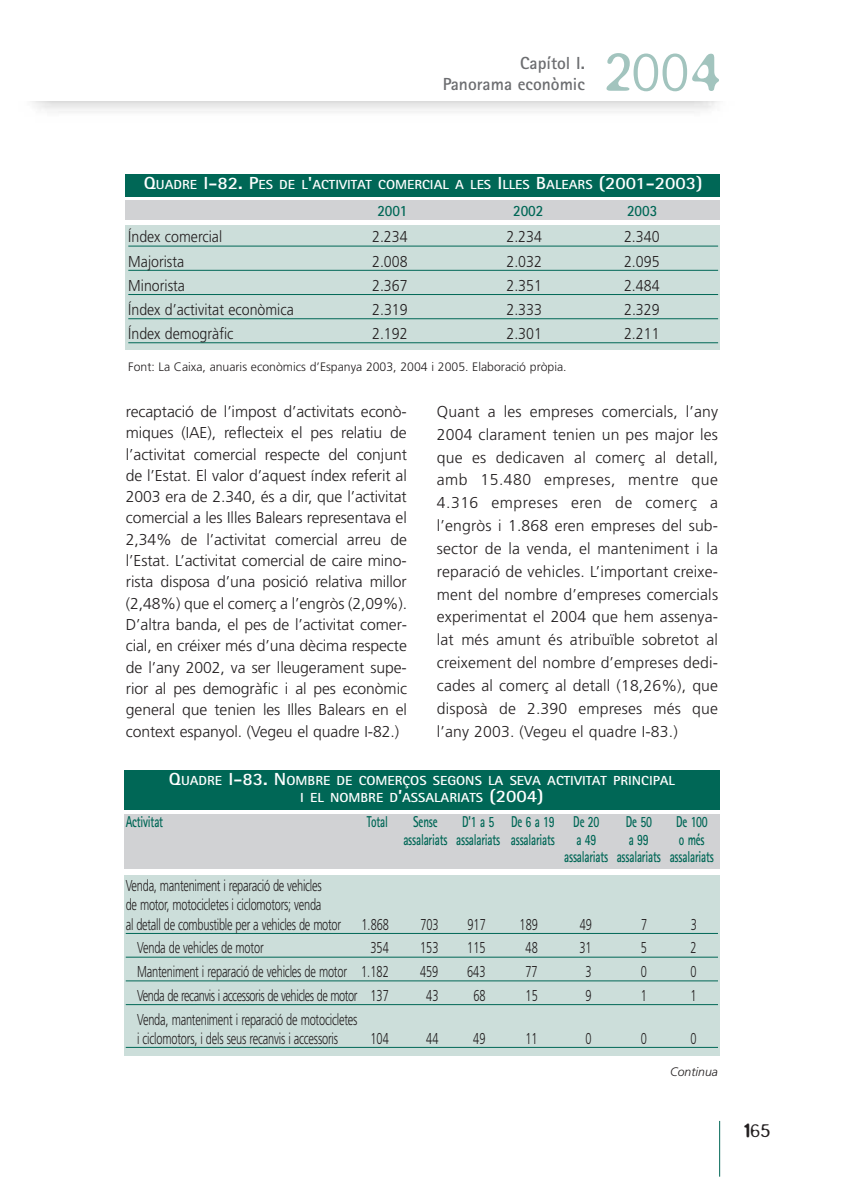
<style>
.page{position:relative;width:844px;height:1191px;background:#fff}
.page>*{position:absolute;margin:0;border:0;box-sizing:border-box;transform-origin:0 0}
.t1{font:300 61.07px "Blur";color:#a2c4be}
.t2{font:300 21px "Blur";color:#231f20}
.t3{font:700 17.5px/21px "Rotis Sans Serif";color:#6c6d70;text-align:right}
.t4{font:300 15.75px/21.3px "Frutiger";letter-spacing:-.015em;color:#231f20;text-align:justify}
.t5{font:300 15.75px/19.2px "Frutiger";letter-spacing:-.015em;color:#231f20;scale:.7 1}
.t6{font:300 15.75px "Frutiger";letter-spacing:-.015em;color:#231f20;scale:.9 1}
.t7{font:700 15.75px/17.5px "Rotis Sans Serif";letter-spacing:-.015em;color:#006756;scale:.7 1}
.t8{font:300 15.75px "Frutiger";letter-spacing:-.04em;color:#231f20;scale:.7 1}
.t9{font:700 15.75px "Rotis Sans Serif";letter-spacing:-.015em;color:#006756;scale:.9 1}
.t10{font:700 13.12px/17.5px "Rotis Sans Serif";color:#fff;text-align:center;scale:1.1 1}
.t11{font:300 12.25px "Frutiger";color:#231f20}
.t12{font:italic 300 12.25px "Frutiger";color:#231f20}
.s1{font-size:17.5px}
</style>
<div class="page">
<hr style="left:719px;top:1121px;width:1px;height:55px;background:#006756">
<div style="left:126px;top:174px;width:593px;height:22px;background:#006756"></div>
<div style="left:126px;top:225px;width:593px;height:125px;background:#ccdeda"></div>
<div style="left:126px;top:200px;width:593px;height:20px;background:#d1d2d4"></div>
<hr style="left:128px;top:246px;width:590px;height:1px;background:#006756">
<hr style="left:128px;top:270px;width:590px;height:1px;background:#006756">
<hr style="left:128px;top:294px;width:590px;height:1px;background:#006756">
<hr style="left:128px;top:318px;width:590px;height:1px;background:#006756">
<hr style="left:128px;top:342px;width:590px;height:1px;background:#006756">
<div style="left:124px;top:769px;width:595px;height:40px;background:#006756"></div>
<div style="left:124px;top:875px;width:595px;height:180px;background:#ccdeda"></div>
<div style="left:124px;top:814px;width:595px;height:55px;background:#d1d2d4"></div>
<hr style="left:126px;top:933px;width:591px;height:1px;background:#006756">
<hr style="left:126px;top:957px;width:591px;height:1px;background:#006756">
<hr style="left:126px;top:980px;width:591px;height:1px;background:#006756">
<hr style="left:126px;top:1004px;width:591px;height:1px;background:#006756">
<hr style="left:126px;top:1047px;width:591px;height:1px;background:#006756">
<p class="t3" style="left:442px;top:54px;width:144px">Capítol I.<br>Panorama econòmic</p>
<h1 class="t1" style="left:603px;top:34px;width:119px">2004</h1>
<p class="t10" style="left:144px;top:177px;width:509px"><span class="s1">Q</span>UADRE <span class="s1">I-82. P</span>ES DE L<span class="s1">'</span>ACTIVITAT COMERCIAL A LES <span class="s1">I</span>LLES <span class="s1">B</span>ALEARS <span class="s1">(2001-2003)</span></p>
<p class="t9" style="left:377px;top:205px;width:35px">2001</p>
<p class="t9" style="left:513px;top:205px;width:35px">2002</p>
<p class="t9" style="left:626px;top:205px;width:35px">2003</p>
<p class="t6" style="left:128px;top:230px;width:106px">Índex comercial</p>
<p class="t6" style="left:372px;top:230px;width:41px">2.234</p>
<p class="t6" style="left:506px;top:230px;width:41px">2.234</p>
<p class="t6" style="left:624px;top:230px;width:41px">2.340</p>
<p class="t6" style="left:128px;top:255px;width:64px">Majorista</p>
<p class="t6" style="left:372px;top:255px;width:41px">2.008</p>
<p class="t6" style="left:506px;top:255px;width:41px">2.032</p>
<p class="t6" style="left:624px;top:255px;width:41px">2.095</p>
<p class="t6" style="left:128px;top:279px;width:64px">Minorista</p>
<p class="t6" style="left:372px;top:279px;width:41px">2.367</p>
<p class="t6" style="left:506px;top:279px;width:41px">2.351</p>
<p class="t6" style="left:624px;top:279px;width:41px">2.484</p>
<p class="t6" style="left:128px;top:303px;width:185px">Índex d’activitat econòmica</p>
<p class="t6" style="left:372px;top:303px;width:41px">2.319</p>
<p class="t6" style="left:506px;top:303px;width:41px">2.333</p>
<p class="t6" style="left:624px;top:303px;width:41px">2.329</p>
<p class="t6" style="left:128px;top:327px;width:118px">Índex demogràfic</p>
<p class="t6" style="left:372px;top:327px;width:41px">2.192</p>
<p class="t6" style="left:506px;top:327px;width:41px">2.301</p>
<p class="t6" style="left:624px;top:327px;width:41px">2.211</p>
<p class="t11" style="left:128px;top:362px;width:439px">Font: La Caixa, anuaris econòmics d’Espanya 2003, 2004 i 2005. Elaboració pròpia.</p>
<p class="t4" style="left:126px;top:402px;width:283px">recaptació de l’impost d’activitats econò&shy;miques (IAE), reflecteix el pes relatiu de l’activitat comercial respecte del conjunt de l’Estat. El valor d’aquest índex referit al 2003 era de 2.340, és a dir, que l’activitat comercial a les Illes Balears representava el 2,34% de l’activitat comercial arreu de l’Estat. L’activitat comercial de caire mino&shy;rista disposa d’una posició relativa millor (2,48%) que el comerç a l’engròs (2,09%).<br>D’altra banda, el pes de l’activitat comer&shy;cial, en créixer més d’una dècima respecte de l’any 2002, va ser lleugerament supe&shy;rior al pes demogràfic i al pes econòmic general que tenien les Illes Balears en el context espanyol. (Vegeu el quadre I-82.)</p>
<p class="t4" style="left:437px;top:401px;width:283px;line-height:22.8px">Quant a les empreses comercials, l’any 2004 clarament tenien un pes major les que es dedicaven al comerç al detall, amb 15.480 empreses, mentre que 4.316 empreses eren de comerç a l’engròs i 1.868 eren empreses del sub&shy;sector de la venda, el manteniment i la reparació de vehicles. L’important creixe&shy;ment del nombre d’empreses comercials experimentat el 2004 que hem assenya&shy;lat més amunt és atribuïble sobretot al creixement del nombre d’empreses dedi&shy;cades al comerç al detall (18,26%), que disposà de 2.390 empreses més que l’any 2003. (Vegeu el quadre I-83.)</p>
<p class="t10" style="left:169px;top:772px;width:461px"><span class="s1">Q</span>UADRE <span class="s1">I-83. N</span>OMBRE DE COMERÇOS SEGONS LA SEVA ACTIVITAT PRINCIPAL<br>I EL NOMBRE D<span class="s1">’</span>ASSALARIATS <span class="s1">(2004)</span></p>
<p class="t7" style="left:126px;top:814px;width:55px">Activitat</p>
<p class="t7" style="left:366px;top:814px;width:32px">Total</p>
<p class="t7" style="left:413px;top:814px;width:36px">Sense</p>
<p class="t7" style="left:462px;top:814px;width:197px">D’1 a 5 De 6 a 19 De 20</p>
<p class="t7" style="left:625px;top:814px;width:39px">De 50</p>
<p class="t7" style="left:676px;top:814px;width:46px">De 100</p>
<p class="t7" style="left:403px;top:832px;width:218px">assalariats assalariats assalariats</p>
<p class="t7" style="left:576px;top:832px;width:30px">a 49</p>
<p class="t7" style="left:628px;top:832px;width:30px">a 99</p>
<p class="t7" style="left:564px;top:832px;width:215px;text-indent:115px">o més assalariats assalariats assalariats</p>
<p class="t5" style="left:126px;top:877px;width:309px">Venda, manteniment i reparació de vehicles<br>de motor, motocicletes i ciclomotors; venda<br>al detall de combustible per a vehicles de motor</p>
<p class="t5" style="left:361px;top:915px;width:41px">1.868</p>
<p class="t5" style="left:420px;top:915px;width:28px">703</p>
<p class="t5" style="left:467px;top:915px;width:28px">917</p>
<p class="t5" style="left:519px;top:915px;width:28px">189</p>
<p class="t5" style="left:579px;top:915px;width:19px">49</p>
<p class="t5" style="left:641px;top:915px;width:10px">7</p>
<p class="t5" style="left:690px;top:915px;width:10px">3</p>
<p class="t5" style="left:137px;top:939px;width:182px">Venda de vehicles de motor</p>
<p class="t5" style="left:370px;top:939px;width:28px">354</p>
<p class="t5" style="left:420px;top:939px;width:28px">153</p>
<p class="t5" style="left:467px;top:939px;width:28px">115</p>
<p class="t5" style="left:525px;top:939px;width:19px">48</p>
<p class="t5" style="left:579px;top:939px;width:19px">31</p>
<p class="t5" style="left:640px;top:939px;width:10px">5</p>
<p class="t5" style="left:690px;top:939px;width:10px">2</p>
<p class="t5" style="left:137px;top:963px;width:361px">Manteniment i reparació de vehicles de motor 1.182</p>
<p class="t5" style="left:420px;top:963px;width:28px">459</p>
<p class="t5" style="left:467px;top:963px;width:28px">643</p>
<p class="t5" style="left:525px;top:963px;width:19px">77</p>
<p class="t5" style="left:585px;top:963px;width:10px">3</p>
<p class="t5" style="left:640px;top:963px;width:10px">0</p>
<p class="t5" style="left:690px;top:963px;width:10px">0</p>
<p class="t8" style="left:137px;top:989px;width:361px">Venda de recanvis i accessoris de vehicles de motor 137</p>
<p class="t5" style="left:426px;top:987px;width:19px">43</p>
<p class="t5" style="left:473px;top:987px;width:19px">68</p>
<p class="t5" style="left:525px;top:987px;width:19px">15</p>
<p class="t5" style="left:585px;top:987px;width:10px">9</p>
<p class="t5" style="left:640px;top:987px;width:10px">1</p>
<p class="t5" style="left:690px;top:987px;width:10px">1</p>
<p class="t5" style="left:137px;top:1010px;width:316px">Venda, manteniment i reparació de motocicletes i ciclomotors, i dels seus recanvis i accessoris</p>
<p class="t5" style="left:370px;top:1030px;width:28px">104</p>
<p class="t5" style="left:426px;top:1030px;width:19px">44</p>
<p class="t5" style="left:473px;top:1030px;width:19px">49</p>
<p class="t5" style="left:525px;top:1030px;width:19px">11</p>
<p class="t5" style="left:585px;top:1030px;width:10px">0</p>
<p class="t5" style="left:640px;top:1030px;width:10px">0</p>
<p class="t5" style="left:690px;top:1030px;width:10px">0</p>
<p class="t12" style="left:670px;top:1066px;width:49px">Continua</p>
<h2 class="t2" style="left:744px;top:1117px;width:27px">165</h2>
</div>
